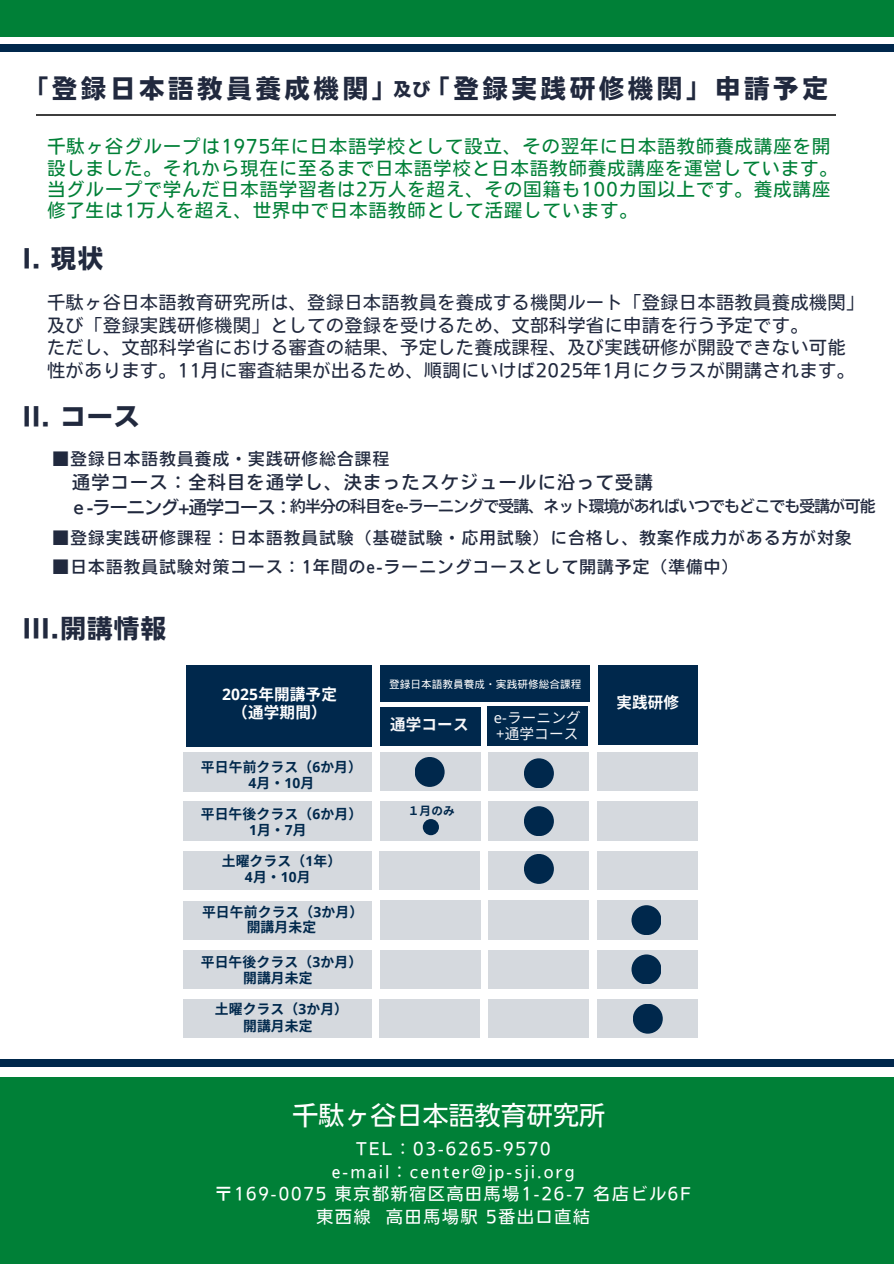
<style>
.page{position:relative;width:894px;height:1264px;background:#fff}
.page>*{position:absolute;margin:0;border:0;box-sizing:border-box;transform-origin:0 0}
.t1{font:25.8px "Nud Motoya Cedar Std W3";letter-spacing:.01em;color:#fff}
.t2{font:25.5px "Nud Motoya Cedar Std W6";letter-spacing:.14em;color:#21293e}
.t3{font:18px/21.3px "Nud Motoya Cedar Std W3";letter-spacing:.07em;color:#008037}
.t4{font:18px/25px "Nud Motoya Cedar Std W4";letter-spacing:.075em;color:#21293e}
.t5{font:18px "Nud Motoya Cedar Std W6";color:#21293e}
.t6{font:17.7px/22.5px "Nud Motoya Cedar Std W3";letter-spacing:.05em;color:#21293e}
.t7{font:16.8px/22.5px "Nud Motoya Cedar Std W3";letter-spacing:.11em;color:#fff;text-align:center}
.t8{font:16.5px "Nud Motoya Cedar Std W4";letter-spacing:.075em;color:#21293e}
.t9{font:15.75px "Nud Motoya Cedar Std W4";letter-spacing:-.045em;color:#21293e}
.t10{font:700 15.6px "Noto Sans CJ Ksc";letter-spacing:.01em;color:#fff}
.t11{font:700 15.45px "Noto Sans CJ Ksc";color:#f6f6f9}
.t12{font:700 15.45px "Noto Sans CJ Ksc";color:#fff}
.t13{font:14.55px "Noto Sans CJ Ksc";letter-spacing:.01em;color:#f6f6f9}
.t14{font:700 13.8px "Noto Sans CJ Ksc";letter-spacing:.01em;color:#00284c}
.t15{font:700 13.8px "Noto Sans";color:#00284c}
.t16{font:13.05px "Noto Sans CJ Ksc";color:#fff}
.t17{font:700 11.55px "Noto Sans CJ Ksc";color:#00284c}
.t18{font:10.65px "Wen Quan Yi Micro Hei";color:#fff}
.s1{font-family:"Noto Sans"}
.s2{font-family:"Noto Sans CJ Ksc"}
</style>
<div class="page">
<hr style="left:37px;top:114px;width:798px;height:1px;background:#3e3e3e">
<div style="left:0;top:1077px;width:893px;height:186px;background:#008037"></div>
<div style="left:0;top:1059px;width:893px;height:8px;background:#00284c"></div>
<div style="left:0;top:0;width:893px;height:37px;background:#008037"></div>
<div style="left:487px;top:706px;width:100px;height:39px;background:#00284c"></div>
<div style="left:597px;top:752px;width:101px;height:39px;background:#d5d9de"></div>
<div style="left:488px;top:752px;width:101px;height:39px;background:#d5d9de"></div>
<div style="left:488px;top:802px;width:101px;height:38px;background:#d5d9de"></div>
<div style="left:183px;top:753px;width:189px;height:38px;background:#d5d9de"></div>
<div style="left:183px;top:802px;width:188px;height:38px;background:#d5d9de"></div>
<div style="left:596px;top:851px;width:101px;height:38px;background:#d5d9de"></div>
<div style="left:488px;top:851px;width:101px;height:38px;background:#d5d9de"></div>
<div style="left:183px;top:851px;width:188px;height:38px;background:#d5d9de"></div>
<div style="left:596px;top:802px;width:101px;height:38px;background:#d5d9de"></div>
<div style="left:379px;top:752px;width:101px;height:39px;background:#d5d9de"></div>
<div style="left:379px;top:802px;width:101px;height:38px;background:#d5d9de"></div>
<div style="left:379px;top:851px;width:101px;height:38px;background:#d5d9de"></div>
<div style="left:524px;top:806px;width:29px;height:30px;background:#00284c;border-radius:50%"></div>
<div style="left:524px;top:758px;width:29px;height:30px;background:#00284c;border-radius:50%"></div>
<div style="left:414px;top:757px;width:30px;height:30px;background:#00284c;border-radius:50%"></div>
<div style="left:524px;top:854px;width:29px;height:29px;background:#00284c;border-radius:50%"></div>
<div style="left:379px;top:707px;width:101px;height:38px;background:#00284c"></div>
<div style="left:597px;top:901px;width:101px;height:38px;background:#d5d9de"></div>
<div style="left:488px;top:901px;width:101px;height:38px;background:#d5d9de"></div>
<div style="left:488px;top:950px;width:101px;height:38px;background:#d5d9de"></div>
<div style="left:183px;top:901px;width:189px;height:38px;background:#d5d9de"></div>
<div style="left:183px;top:950px;width:188px;height:38px;background:#d5d9de"></div>
<div style="left:596px;top:999px;width:101px;height:38px;background:#d5d9de"></div>
<div style="left:488px;top:999px;width:101px;height:38px;background:#d5d9de"></div>
<div style="left:183px;top:999px;width:188px;height:38px;background:#d5d9de"></div>
<div style="left:596px;top:950px;width:101px;height:38px;background:#d5d9de"></div>
<div style="left:379px;top:901px;width:101px;height:38px;background:#d5d9de"></div>
<div style="left:379px;top:950px;width:101px;height:38px;background:#d5d9de"></div>
<div style="left:379px;top:999px;width:101px;height:38px;background:#d5d9de"></div>
<div style="left:631px;top:954px;width:30px;height:30px;background:#00284c;border-radius:50%"></div>
<div style="left:631px;top:905px;width:30px;height:30px;background:#00284c;border-radius:50%"></div>
<div style="left:632px;top:1003px;width:30px;height:30px;background:#00284c;border-radius:50%"></div>
<div style="left:422px;top:819px;width:17px;height:16px;background:#00284c;border-radius:50%"></div>
<div style="left:380px;top:665px;width:209px;height:36px;background:#00284c"></div>
<div style="left:598px;top:665px;width:100px;height:79px;background:#00284c"></div>
<div style="left:186px;top:665px;width:185px;height:81px;background:#00284c"></div>
<div style="left:0;top:44px;width:893px;height:8px;background:#00284c"></div>
<h5 class="t2" style="left:23px;top:75px;width:806px">「登録日本語教員養成機関」 「登録実践研修機関」申請予定</h5>
<p class="t5" style="left:393px;top:80px;width:38px">及び</p>
<h1 class="t3" style="left:47px;top:136px;width:791px">千駄ヶ谷グループは1975年に日本語学校として設立、その翌年に日本語教師養成講座を開設しました。それから現在に至るまで日本語学校と日本語教師養成講座を運営しています。当グループで学んだ日本語学習者は2万人を超え、その国籍も100カ国以上です。養成講座修了生は1万人を超え、世界中で日本語教師として活躍しています。</h1>
<h1 class="t2" style="left:23px;top:245px;width:82px">I. 現状</h1>
<h4 class="t6" style="left:47px;top:291px;width:818px">千駄ヶ谷日本語教育研究所は、登録日本語教員を養成する機関ルート「登録日本語教員養成機関」及び「登録実践研修機関」としての登録を受けるため、文部科学省に申請を行う予定です。<br>ただし、文部科学省における審査の結果、予定した養成課程、及び実践研修が開設できない可能性があります。11月に審査結果が出るため、順調にいけば2025年1月にクラスが開講されます。</h4>
<p class="t2" style="left:23px;top:403px;width:118px">II. コース</p>
<p class="t8" style="left:53px;top:450px;width:338px">■登録日本語教員養成・実践研修総合課程</p>
<p class="t4" style="left:70px;top:469px;width:584px">通学コース：全科目を通学し、決まったスケジュールに沿って受講ｅ-ラーニング+通学コース：</p>
<p class="t8" style="left:53px;top:529px;width:800px">■登録実践研修課程：日本語教員試験（基礎試験・応用試験）に合格し、教案作成力がある方が対象</p>
<p class="t8" style="left:53px;top:558px;width:687px">■日本語教員試験対策コース：1年間のe-ラーニングコースとして開講予定（準備中）</p>
<p class="t9" style="left:290px;top:498px;width:586px">約半分の科目をe-ラーニングで受講、ネット環境があればいつでもどこでも受講が可能</p>
<h4 class="t2" style="left:23px;top:616px;width:145px">III.開講情報</h4>
<h6 class="t10" style="left:222px;top:682px;width:115px"><span class="s1">2025</span>年開講予定</h6>
<p class="t10" style="left:232px;top:700px;width:96px">（通学期間）</p>
<p class="t14" style="left:201px;top:755px;width:163px">平日午前クラス（<span class="s1">6</span>か月）</p>
<p class="t15" style="left:248px;top:772px;width:65px">4<span class="s2">月・</span>10<span class="s2">月</span></p>
<p class="t14" style="left:201px;top:803px;width:163px">平日午後クラス（<span class="s1">6</span>か月）</p>
<p class="t14" style="left:249px;top:819px;width:57px"><span class="s1">1</span>月・<span class="s1">7</span>月</p>
<p class="t15" style="left:245px;top:867px;width:65px">4<span class="s2">月・</span>10<span class="s2">月</span></p>
<p class="t14" style="left:222px;top:849px;width:121px">土曜クラス（<span class="s1">1</span>年）</p>
<p class="t14" style="left:202px;top:900px;width:163px">平日午前クラス（<span class="s1">3</span>か月）</p>
<p class="t14" style="left:246px;top:916px;width:70px">開講月未定</p>
<p class="t14" style="left:201px;top:951px;width:163px">平日午後クラス（<span class="s1">3</span>か月）</p>
<p class="t14" style="left:243px;top:967px;width:70px">開講月未定</p>
<p class="t14" style="left:243px;top:1014px;width:70px">開講月未定</p>
<p class="t14" style="left:215px;top:997px;width:135px">土曜クラス（<span class="s1">3</span>か月）</p>
<h1 class="t16" style="left:517px;top:667px;width:75px"><span class="s1">+</span>通学コース</h1>
<h1 class="t18" style="left:389px;top:677px;width:194px">登録日本語教員養成・実践研修総合課程</h1>
<h6 class="t11" style="left:390px;top:712px;width:80px">通学コース</h6>
<p class="t17" style="left:408px;top:802px;width:48px">１月のみ</p>
<h4 class="t13" style="left:493px;top:705px;width:88px"><span class="s1">e-</span>ラーニング</h4>
<p class="t13" style="left:496px;top:722px;width:84px"><span class="s1">+</span>通学コース</p>
<p class="t12" style="left:616px;top:690px;width:64px">実践研修</p>
<h4 class="t1" style="left:292px;top:1102px;width:314px">千駄ヶ谷日本語教育研究所</h4>
<h3 class="t7" style="left:215px;top:1137px;width:477px">TEL：03-6265-9570<br>e-mail：center@jp-sji.org<br>〒169-0075 東京都新宿区高田馬場1-26-7 名店ビル6F東西線 高田馬場駅 5番出口直結</h3>
</div>
